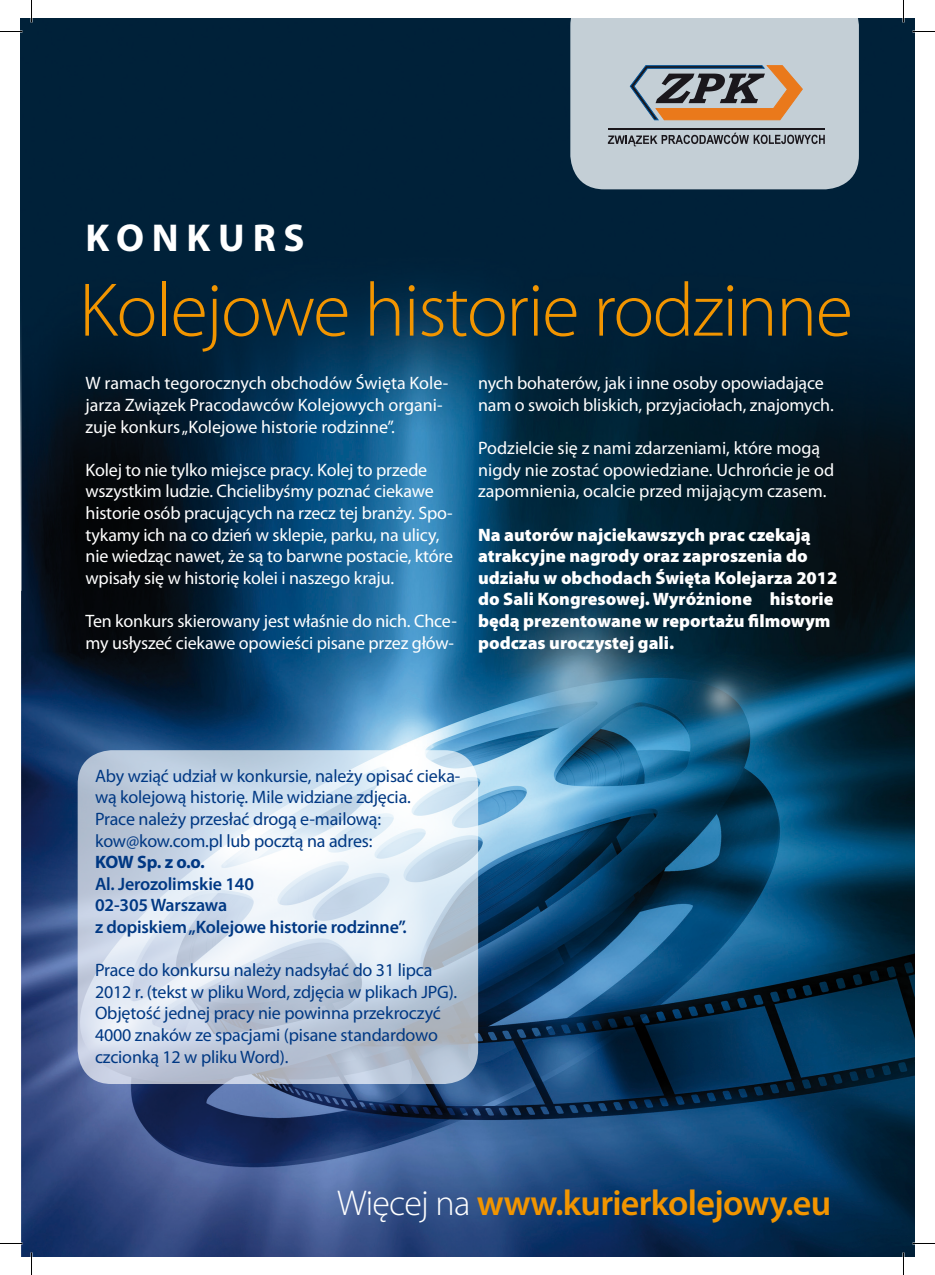
<style>
.page{position:relative;width:935px;height:1275px;background:#fff}
.page>*{position:absolute;margin:0;border:0;box-sizing:border-box;transform-origin:0 0}
.t1{font:300 76.65px "Myriad Pro";letter-spacing:-.02em;color:#f29500}
.t2{font:700 39px "Myriad Pro";letter-spacing:.2em;color:#fff}
.t3{font:600 36px "Myriad Pro";letter-spacing:-.02em;color:#f29500}
.t4{font:18px/21.6px "Myriad Pro";letter-spacing:-.01em;color:#fff}
.t5{font:18px/21.6px "Myriad Pro";letter-spacing:-.01em;color:#003883}
.t6{font:900 18px/21.6px "Myriad Pro";color:#fff}
.t7{font:600 18px "Myriad Pro";letter-spacing:-.01em;color:#003883}
.t8{font:700 18px "Myriad Pro";color:#003883}
.s1{font-weight:300;color:#fff}
</style>
<div class="page">
<img style="left:21px;top:19px;width:893px;height:1237px">
<svg style="left:78px;top:750px;width:400px;height:334px;background:#ccd8e6"></svg>
<div style="left:570px;top:19px;width:289px;height:170px;background:#c4cfd6"></div>
<svg style="left:608px;top:133px;width:216px;height:13px;background:#8e959b"></svg>
<svg style="left:630px;top:65px;width:172px;height:55px;background:#a08f80"></svg>
<hr style="left:608px;top:128px;width:216px;height:1px;background:#1a171c">
<hr style="left:0;top:1242px;width:22px;height:2px;background:#fff">
<hr style="left:912px;top:1242px;width:23px;height:2px;background:#fff">
<hr style="left:902px;top:0;width:2px;height:22px;background:#fff">
<hr style="left:902px;top:1252px;width:2px;height:23px;background:#fff">
<svg style="left:0;top:31px;width:22px;height:1px"></svg>
<svg style="left:912px;top:31px;width:23px;height:1px"></svg>
<svg style="left:0;top:1243px;width:22px;height:1px"></svg>
<svg style="left:912px;top:1243px;width:23px;height:1px"></svg>
<svg style="left:31px;top:0;width:1px;height:22px"></svg>
<svg style="left:31px;top:1252px;width:1px;height:23px"></svg>
<svg style="left:903px;top:0;width:1px;height:22px"></svg>
<svg style="left:903px;top:1252px;width:1px;height:23px"></svg>
<p class="t2" style="left:86px;top:212px;width:221px">KONKURS</p>
<p class="t1" style="left:79px;top:264px;width:775px">Kolejowe historie rodzinne</p>
<p class="t4" style="left:86px;top:372px;width:364px">W ramach tegorocznych obchodów Święta Kole&shy;jarza Związek Pracodawców Kolejowych organi&shy;zuje konkurs „Kolejowe historie rodzinne”.</p>
<p class="t4" style="left:86px;top:459px;width:369px">Kolej to nie tylko miejsce pracy. Kolej to przede wszystkim ludzie. Chcielibyśmy poznać ciekawe historie osób pracujących na rzecz tej branży. Spo&shy;tykamy ich na co dzień w sklepie, parku, na ulicy, nie wiedząc nawet, że są to barwne postacie, które wpisały się w historię kolei i naszego kraju.</p>
<p class="t4" style="left:86px;top:610px;width:373px">Ten konkurs skierowany jest właśnie do nich. Chce&shy;my usłyszeć ciekawe opowieści pisane przez głów-</p>
<p class="t4" style="left:478px;top:372px;width:357px">nych bohaterów, jak i inne osoby opowiadające nam o swoich bliskich, przyjaciołach, znajomych.</p>
<p class="t4" style="left:478px;top:437px;width:357px">Podzielcie się z nami zdarzeniami, które mogą nigdy nie zostać opowiedziane. Uchrońcie je od zapomnienia, ocalcie przed mijającym czasem.</p>
<p class="t6" style="left:478px;top:523px;width:361px">Na autorów najciekawszych prac czekają atrakcyjne nagrody oraz zaproszenia do udziału w obchodach Święta Kolejarza 2012 do Sali Kongresowej. Wyróżnione historie będą prezentowane w reportażu filmowym podczas uroczystej gali.</p>
<p class="t5" style="left:95px;top:765px;width:367px">Aby wziąć udział w konkursie, należy opisać cieka&shy;wą kolejową historię. Mile widziane zdjęcia.</p>
<p class="t5" style="left:95px;top:808px;width:288px">Prace należy przesłać drogą e-mailową: kow@kow.com.pl lub pocztą na adres:</p>
<p class="t8" style="left:95px;top:850px;width:111px">KOW Sp. z o.o.</p>
<p class="t7" style="left:95px;top:872px;width:160px">Al. Jerozolimskie 140</p>
<p class="t7" style="left:95px;top:894px;width:134px">02-305 Warszawa</p>
<p class="t7" style="left:95px;top:915px;width:313px">z dopiskiem „Kolejowe historie rodzinne”.</p>
<p class="t5" style="left:95px;top:959px;width:364px">Prace do konkursu należy nadsyłać do 31 lipca 2012 r. (tekst w pliku Word, zdjęcia w plikach JPG).<br>Objętość jednej pracy nie powinna przekroczyć 4000 znaków ze spacjami (pisane standardowo czcionką 12 w pliku Word).</p>
<p class="t3" style="left:337px;top:1180px;width:495px"><span class="s1">Więcej na</span> www.kurierkolejowy.eu</p>
</div>
